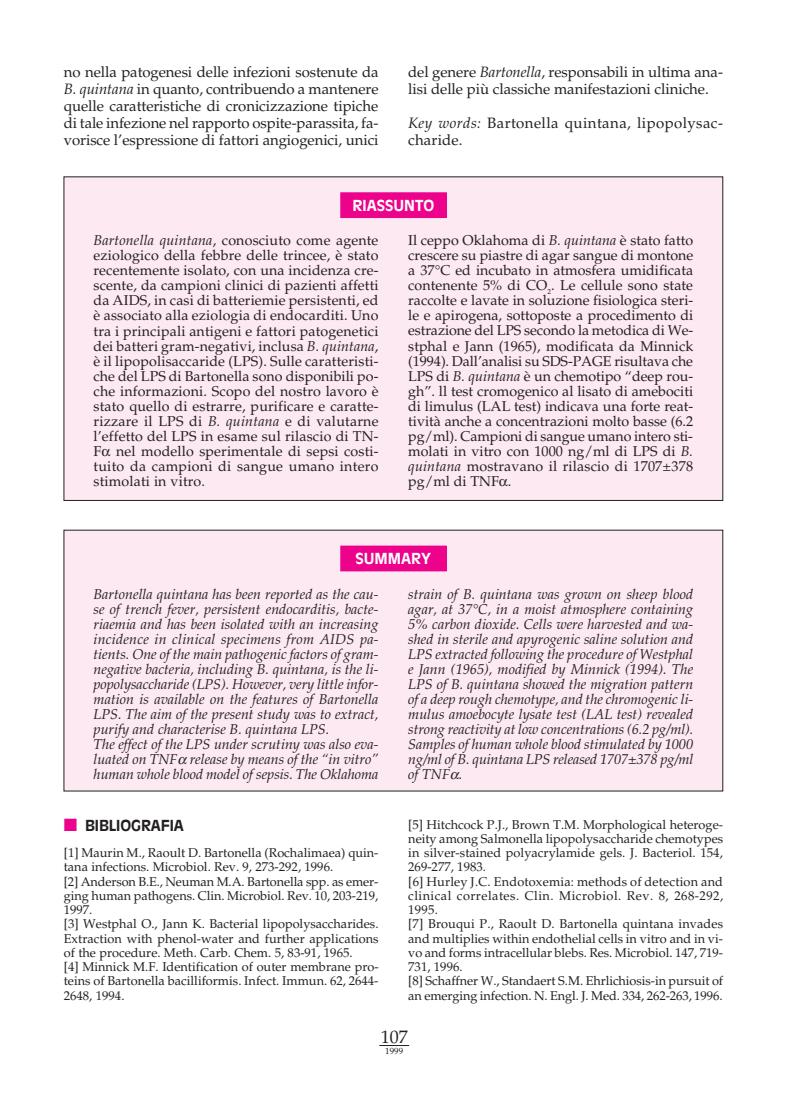
<style>
.page{position:relative;width:808px;height:1106px;background:#fff}
.page>*{position:absolute;margin:0;border:0;box-sizing:border-box;transform-origin:0 0}
.t1{font:18px "Palatino";color:#231f20}
.t2{font:15px/17.1px "Palatino";letter-spacing:-.005em;color:#231f20;text-align:justify}
.t3{font:15px/17.1px "Palatino";letter-spacing:.025em;color:#231f20}
.t4{font:700 15px "Antique Olive";color:#fff}
.t5{font:700 15px "Antique Olive";letter-spacing:-.005em;color:#231f20}
.t6{font:14.25px/15px "Palatino";letter-spacing:.01em;color:#231f20;text-align:justify}
.t7{font:italic 14.25px/15px "Palatino";color:#231f20}
.t8{font:12.75px/14.2px "Palatino";color:#231f20}
.t9{font:9px "Palatino";color:#231f20}
.s1{font-style:italic}
.s2{color:#ed028c}
</style>
<div class="page">
<hr style="left:379px;top:1045px;width:30px;height:1px;background:#231f20">
<div style="left:64px;top:177px;width:659px;height:323px;background:#fce9f1"></div>
<div style="left:341px;top:193px;width:105px;height:24px;background:#ed028c"></div>
<div style="left:340px;top:192px;width:107px;height:26px;border:1px solid #ed028c"></div>
<div style="left:64px;top:530px;width:659px;height:261px;background:#fce9f1"></div>
<div style="left:341px;top:546px;width:105px;height:25px;background:#ed028c"></div>
<div style="left:340px;top:545px;width:107px;height:26px;border:1px solid #ed028c"></div>
<p class="t2" style="left:64px;top:65px;width:316px">no nella patogenesi delle infezioni sostenute da <span class="s1">B. quintana</span> in quanto, contribuendo a mantenere quelle caratteristiche di cronicizzazione tipiche di tale infezione nel rapporto ospite-parassita, fa&shy;vorisce l’espressione di fattori angiogenici, unici</p>
<p class="t2" style="left:408px;top:65px;width:316px">del genere <span class="s1">Bartonella</span>, responsabili in ultima ana&shy;lisi delle più classiche manifestazioni cliniche.</p>
<p class="t3" style="left:408px;top:116px;width:316px"><span class="s1">Key words:</span> Bartonella quintana, lipopolysac&shy;charide.</p>
<p class="t4" style="left:352px;top:199px;width:83px">RIASSUNTO</p>
<p class="t6" style="left:94px;top:235px;width:287px"><span class="s1">Bartonella quintana</span>, conosciuto come agente eziologico della febbre delle trincee, è stato recentemente isolato, con una incidenza cre&shy;scente, da campioni clinici di pazienti affetti da AIDS, in casi di batteriemie persistenti, ed è associato alla eziologia di endocarditi. Uno tra i principali antigeni e fattori patogenetici dei batteri gram-negativi, inclusa <span class="s1">B. quintana</span>, è il lipopolisaccaride (LPS). Sulle caratteristi&shy;che del LPS di Bartonella sono disponibili po&shy;che informazioni. Scopo del nostro lavoro è stato quello di estrarre, purificare e caratte&shy;rizzare il LPS di <span class="s1">B. quintana</span> e di valutarne l’effetto del LPS in esame sul rilascio di TN-F nel modello sperimentale di sepsi costi&shy;tuito da campioni di sangue umano intero stimolati in vitro.</p>
<p class="t6" style="left:408px;top:235px;width:287px">Il ceppo Oklahoma di <span class="s1">B. quintana</span> è stato fatto crescere su piastre di agar sangue di montone a 37°C ed incubato in atmosfera umidificata contenente 5% di CO<sub>2</sub>. Le cellule sono state raccolte e lavate in soluzione fisiologica steri&shy;le e apirogena, sottoposte a procedimento di estrazione del LPS secondo la metodica di We&shy;stphal e Jann (1965), modificata da Minnick (1994). Dall’analisi su SDS-PAGE risultava che LPS di <span class="s1">B. quintana</span> è un chemotipo “deep rou&shy;gh”. ll test cromogenico al lisato di amebociti di limulus (LAL test) indicava una forte reat&shy;tività anche a concentrazioni molto basse (6.2 pg/ml). Campioni di sangue umano intero sti&shy;molati in vitro con 1000 ng/ml di LPS di <span class="s1">B. quintana</span> mostravano il rilascio di 1707±378 pg/ml di TNF .</p>
<p class="t4" style="left:355px;top:553px;width:77px">SUMMARY</p>
<p class="t7" style="left:94px;top:588px;width:287px">Bartonella quintana has been reported as the cau&shy;se of trench fever, persistent endocarditis, bacte&shy;riaemia and has been isolated with an increasing incidence in clinical specimens from AIDS pa&shy;tients. One of the main pathogenic factors of gram&shy;negative bacteria, including B. quintana, is the li&shy;popolysaccharide (LPS). However, very little infor&shy;mation is available on the features of Bartonella LPS. The aim of the present study was to extract, purify and characterise B. quintana LPS.<br>The effect of the LPS under scrutiny was also eva&shy;luated on TNF release by means of the “in vitro” human whole blood model of sepsis. The Oklahoma</p>
<p class="t7" style="left:408px;top:588px;width:287px;text-align:justify">strain of B. quintana was grown on sheep blood agar, at 37°C, in a moist atmosphere containing 5% carbon dioxide. Cells were harvested and wa&shy;shed in sterile and apyrogenic saline solution and LPS extracted following the procedure of Westphal e Jann (1965), modified by Minnick (1994). The LPS of B. quintana showed the migration pattern of a deep rough chemotype, and the chromogenic li&shy;mulus amoebocyte lysate test (LAL test) revealed strong reactivity at low concentrations (6.2 pg/ml).<br>Samples of human whole blood stimulated by 1000 ng/ml of B. quintana LPS released 1707±378 pg/ml of TNF .</p>
<p class="t5" style="left:64px;top:819px;width:122px"><span class="s2">■</span> BIBLIOGRAFIA</p>
<p class="t8" style="left:64px;top:847px;width:316px">[1] Maurin M., Raoult D. Bartonella (Rochalimaea) quin&shy;tana infections. Microbiol. Rev. 9, 273-292, 1996.<br>[2] Anderson B.E., Neuman M.A. Bartonella spp. as emer&shy;ging human pathogens. Clin. Microbiol. Rev. 10, 203-219, 1997.<br>[3] Westphal O., Jann K. Bacterial lipopolysaccharides.<br>Extraction with phenol-water and further applications of the procedure. Meth. Carb. Chem. 5, 83-91, 1965.<br>[4] Minnick M.F. Identification of outer membrane pro&shy;teins of Bartonella bacilliformis. Infect. Immun. 62, 2644- 2648, 1994.</p>
<p class="t8" style="left:408px;top:818px;width:316px">[5] Hitchcock P.J., Brown T.M. Morphological heteroge&shy;neity among Salmonella lipopolysaccharide chemotypes in silver-stained polyacrylamide gels. J. Bacteriol. 154, 269-277, 1983.<br>[6] Hurley J.C. Endotoxemia: methods of detection and clinical correlates. Clin. Microbiol. Rev. 8, 268-292, 1995.<br>[7] Brouqui P., Raoult D. Bartonella quintana invades and multiplies within endothelial cells in vitro and in vi&shy;vo and forms intracellular blebs. Res. Microbiol. 147, 719- 731, 1996.<br>[8] Schaffner W., Standaert S.M. Ehrlichiosis-in pursuit of an emerging infection. N. Engl. J. Med. 334, 262-263, 1996.</p>
<p class="t1" style="left:381px;top:1030px;width:28px">107</p>
<p class="t9" style="left:385px;top:1047px;width:19px">1999</p>
</div>
